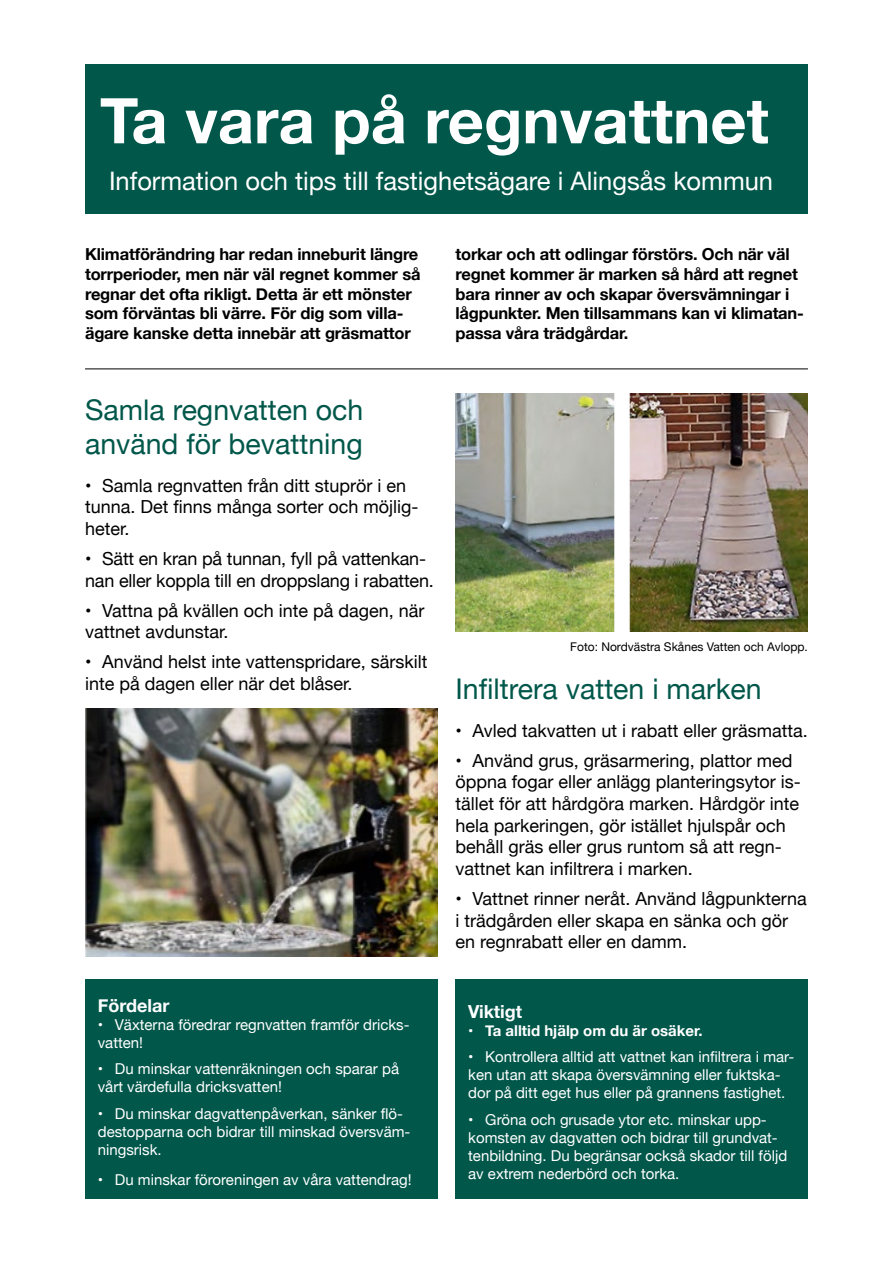
<style>
.page{position:relative;width:893px;height:1263px;background:#fff}
.page>*{position:absolute;margin:0;border:0;box-sizing:border-box;transform-origin:0 0}
.t1{font:700 63px "Helvetica Neue";color:#fff}
.t2{font:28.5px/34.2px "Helvetica Neue";color:#00574a}
.t3{font:25.5px "Helvetica Neue";color:#fff}
.t4{font:18px/21.6px "Helvetica Neue";color:#000}
.t5{font:700 18px "Helvetica Neue";letter-spacing:-.005em;color:#fff}
.t6{font:700 16.5px/19.8px "Helvetica Neue";letter-spacing:-.01em;color:#000}
.t7{font:15px/18px "Helvetica Neue";color:#fff}
.t8{font:700 15px "Helvetica Neue";color:#fff}
.t9{font:12px "Helvetica Neue";color:#000}
</style>
<div class="page">
<div style="left:85px;top:64px;width:723px;height:150px;background:#00574a"></div>
<div style="left:85px;top:979px;width:352px;height:220px;background:#00574a"></div>
<div style="left:455px;top:979px;width:353px;height:220px;background:#00574a"></div>
<img style="left:85px;top:708px;width:352px;height:249px">
<img style="left:455px;top:393px;width:353px;height:238px">
<hr style="left:85px;top:368px;width:723px;height:1px;background:#000">
<h1 class="t1" style="left:100px;top:71px;width:670px">Ta vara på regnvattnet</h1>
<h3 class="t3" style="left:109px;top:163px;width:666px">Information och tips till fastighetsägare i Alingsås kommun</h3>
<p class="t6" style="left:85px;top:245px;width:337px">Klimatförändring har redan inneburit längre torrperioder, men när väl regnet kommer så regnar det ofta rikligt. Detta är ett mönster som förväntas bli värre. För dig som villa&shy;ägare kanske detta innebär att gräsmattor</p>
<p class="t6" style="left:455px;top:245px;width:350px">torkar och att odlingar förstörs. Och när väl regnet kommer är marken så hård att regnet bara rinner av och skapar översvämningar i lågpunkter. Men tillsammans kan vi klimatan&shy;passa våra trädgårdar.</p>
<h2 class="t2" style="left:85px;top:394px;width:280px">Samla regnvatten och använd för bevattning</h2>
<p class="t4" style="left:85px;top:475px;width:335px">• Samla regnvatten från ditt stuprör i en tunna. Det finns många sorter och möjlig&shy;heter.</p>
<p class="t4" style="left:85px;top:549px;width:350px">• Sätt en kran på tunnan, fyll på vattenkan&shy;nan eller koppla till en droppslang i rabatten.</p>
<p class="t4" style="left:85px;top:600px;width:341px">• Vattna på kvällen och inte på dagen, när vattnet avdunstar.</p>
<p class="t4" style="left:85px;top:652px;width:344px">• Använd helst inte vattenspridare, särskilt inte på dagen eller när det blåser.</p>
<p class="t5" style="left:98px;top:991px;width:73px">Fördelar</p>
<p class="t7" style="left:98px;top:1016px;width:313px">• Växterna föredrar regnvatten framför dricks&shy;vatten!</p>
<p class="t7" style="left:98px;top:1060px;width:303px">• Du minskar vattenräkningen och sparar på vårt värdefulla dricksvatten!</p>
<p class="t7" style="left:98px;top:1105px;width:314px">• Du minskar dagvattenpåverkan, sänker flö&shy;destopparna och bidrar till minskad översväm&shy;ningsrisk.</p>
<p class="t7" style="left:98px;top:1171px;width:315px">• Du minskar föroreningen av våra vattendrag!</p>
<p class="t9" style="left:570px;top:638px;width:239px">Foto: Nordvästra Skånes Vatten och Avlopp.</p>
<h2 class="t2" style="left:455px;top:674px;width:308px">Infiltrera vatten i marken</h2>
<p class="t4" style="left:455px;top:720px;width:354px">• Avled takvatten ut i rabatt eller gräsmatta.</p>
<p class="t4" style="left:455px;top:751px;width:347px">• Använd grus, gräsarmering, plattor med öppna fogar eller anlägg planteringsytor is&shy;tället för att hårdgöra marken. Hårdgör inte hela parkeringen, gör istället hjulspår och behåll gräs eller grus runtom så att regn&shy;vattnet kan infiltrera i marken.</p>
<p class="t4" style="left:455px;top:889px;width:353px">• Vattnet rinner neråt. Använd lågpunkterna i trädgården eller skapa en sänka och gör en regnrabatt eller en damm.</p>
<p class="t5" style="left:468px;top:997px;width:55px">Viktigt</p>
<p class="t8" style="left:468px;top:1018px;width:236px">• Ta alltid hjälp om du är osäker.</p>
<p class="t7" style="left:468px;top:1049px;width:327px">• Kontrollera alltid att vattnet kan infiltrera i mar&shy;ken utan att skapa översvämning eller fuktska&shy;dor på ditt eget hus eller på grannens fastighet.</p>
<p class="t7" style="left:468px;top:1111px;width:320px">• Gröna och grusade ytor etc. minskar upp&shy;komsten av dagvatten och bidrar till grundvat&shy;tenbildning. Du begränsar också skador till följd av extrem nederbörd och torka.</p>
</div>
